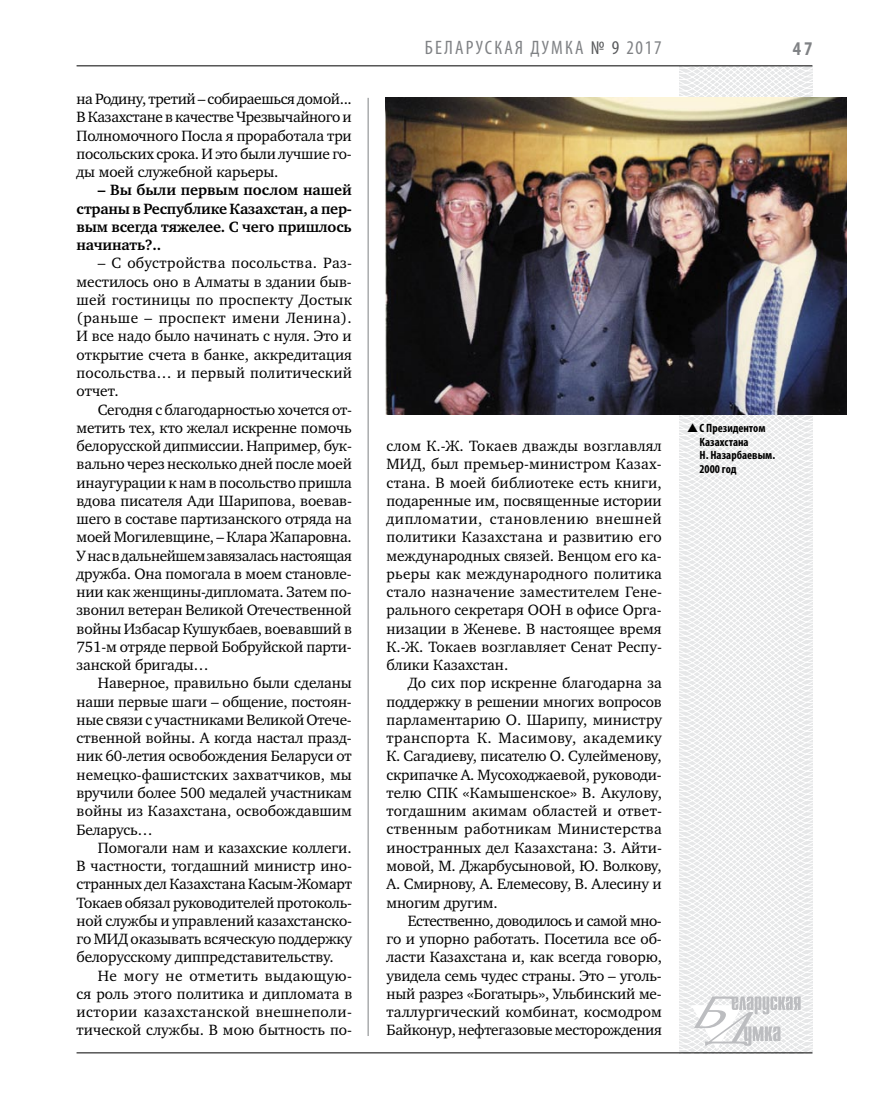
<style>
.page{position:relative;width:872px;height:1106px;background:#fff}
.page>*{position:absolute;margin:0;border:0;box-sizing:border-box;transform-origin:0 0}
.t1{font:condensed 19.5px "Myriad Pro";letter-spacing:.11em;color:#808285}
.t2{font:700 condensed 19.5px "Myriad Pro";color:#808285}
.t3{font:15.3px/18.3px "Charter C";letter-spacing:-.005em;color:#000;text-align:justify}
.t4{font:700 15.3px/18.3px "Charter C";letter-spacing:-.01em;color:#000;text-align:justify}
.t5{font:700 condensed 12px/13.5px "Myriad Pro";color:#000}
.s1{color:#58595b}
</style>
<div class="page">
<hr style="left:368px;top:98px;width:1px;height:938px;background:#808285">
<svg style="left:621px;top:65px;width:226px;height:989px"></svg>
<svg style="left:691px;top:996px;width:109px;height:53px"></svg>
<hr style="left:77px;top:65px;width:735px;height:1px;background:#000">
<hr style="left:77px;top:1052px;width:735px;height:1px;background:#000">
<img style="left:386px;top:97px;width:460px;height:317px">
<svg style="left:687px;top:423px;width:23px;height:10px"></svg>
<p class="t3" style="left:77px;top:90px;width:277px">на Родину, третий – собираешься домой...<br>В Казахстане в качестве Чрезвычайного и Полномочного Посла я проработала три посольских срока. И это были лучшие го&shy;ды моей служебной карьеры.</p>
<p class="t4" style="left:77px;top:181px;width:277px;text-indent:21px">– Вы были первым послом нашей страны в Республике Казахстан, а пер&shy;вым всегда тяжелее. С чего пришлось начинать?..</p>
<p class="t3" style="left:77px;top:254px;width:277px;text-indent:21px">– С обустройства посольства. Раз&shy;местилось оно в Алматы в здании быв&shy;шей гостиницы по проспекту Достык (раньше – проспект имени Ленина).<br>И все надо было начинать с нуля. Это и открытие счета в банке, аккредитация посольства… и первый политический отчет.</p>
<p class="t3" style="left:77px;top:400px;width:277px;text-indent:21px">Сегодня с благодарностью хочется от&shy;метить тех, кто желал искренне помочь белорусской дипмиссии. Например, бук&shy;вально через несколько дней после моей инаугурации к нам в посольство пришла вдова писателя Ади Шарипова, воевав&shy;шего в составе партизанского отряда на моей Могилевщине, – Клара Жапаровна.<br>У нас в дальнейшем завязалась настоящая дружба. Она помогала в моем становле&shy;нии как женщины-дипломата. Затем по&shy;звонил ветеран Великой Отечественной войны Избасар Кушукбаев, воевавший в 751-м отряде первой Бобруйской парти&shy;занской бригады…</p>
<p class="t3" style="left:77px;top:674px;width:277px;text-indent:21px">Наверное, правильно были сделаны наши первые шаги – общение, постоян&shy;ные связи с участниками Великой Отече&shy;ственной войны. А когда настал празд&shy;ник 60-летия освобождения Беларуси от немецко-фашистских захватчиков, мы вручили более 500 медалей участникам войны из Казахстана, освобождавшим Беларусь…</p>
<p class="t3" style="left:77px;top:838px;width:277px;text-indent:21px">Помогали нам и казахские коллеги.<br>В частности, тогдашний министр ино&shy;странных дел Казахстана Касым-Жомарт Токаев обязал руководителей протоколь&shy;ной службы и управлений казахстанско&shy;го МИД оказывать всяческую поддержку белорусскому диппредставительству.</p>
<p class="t3" style="left:77px;top:966px;width:277px;text-indent:21px">Не могу не отметить выдающую&shy;ся роль этого политика и дипломата в истории казахстанской внешнеполи&shy;тической службы. В мою бытность по-</p>
<p class="t1" style="left:425px;top:36px;width:238px">БЕЛАРУСКАЯ ДУМКА <span class="s1">№ 9</span> 2017</p>
<p class="t2" style="left:793px;top:37px;width:21px">47</p>
<p class="t3" style="left:386px;top:437px;width:277px">слом К.-Ж. Токаев дважды возглавлял МИД, был премьер-министром Казах&shy;стана. В моей библиотеке есть книги, подаренные им, посвященные истории дипломатии, становлению внешней политики Казахстана и развитию его международных связей. Венцом его ка&shy;рьеры как международного политика стало назначение заместителем Гене&shy;рального секретаря ООН в офисе Орга&shy;низации в Женеве. В настоящее время К.-Ж. Токаев возглавляет Сенат Респу&shy;блики Казахстан.</p>
<p class="t3" style="left:386px;top:674px;width:277px;text-indent:21px">До сих пор искренне благодарна за поддержку в решении многих вопросов парламентарию О. Шарипу, министру транспорта К. Масимову, академику К. Сагадиеву, писателю О. Сулейменову, скрипачке А. Мусоходжаевой, руководи&shy;телю СПК «Камышенское» В. Акулову, тогдашним акимам областей и ответ&shy;ственным работникам Министерства иностранных дел Казахстана: З. Айти&shy;мовой, М. Джарбусыновой, Ю. Волкову, А. Смирнову, А. Елемесову, В. Алесину и многим другим.</p>
<p class="t3" style="left:386px;top:911px;width:277px;text-indent:21px">Естественно, доводилось и самой мно&shy;го и упорно работать. Посетила все об&shy;ласти Казахстана и, как всегда говорю, увидела семь чудес страны. Это – уголь&shy;ный разрез «Богатырь», Ульбинский ме&shy;таллургический комбинат, космодром Байконур, нефтегазовые месторождения</p>
<p class="t5" style="left:699px;top:421px;width:77px">С Президентом<br>Казахстана<br>Н. Назарбаевым.<br>2000 год</p>
</div>
